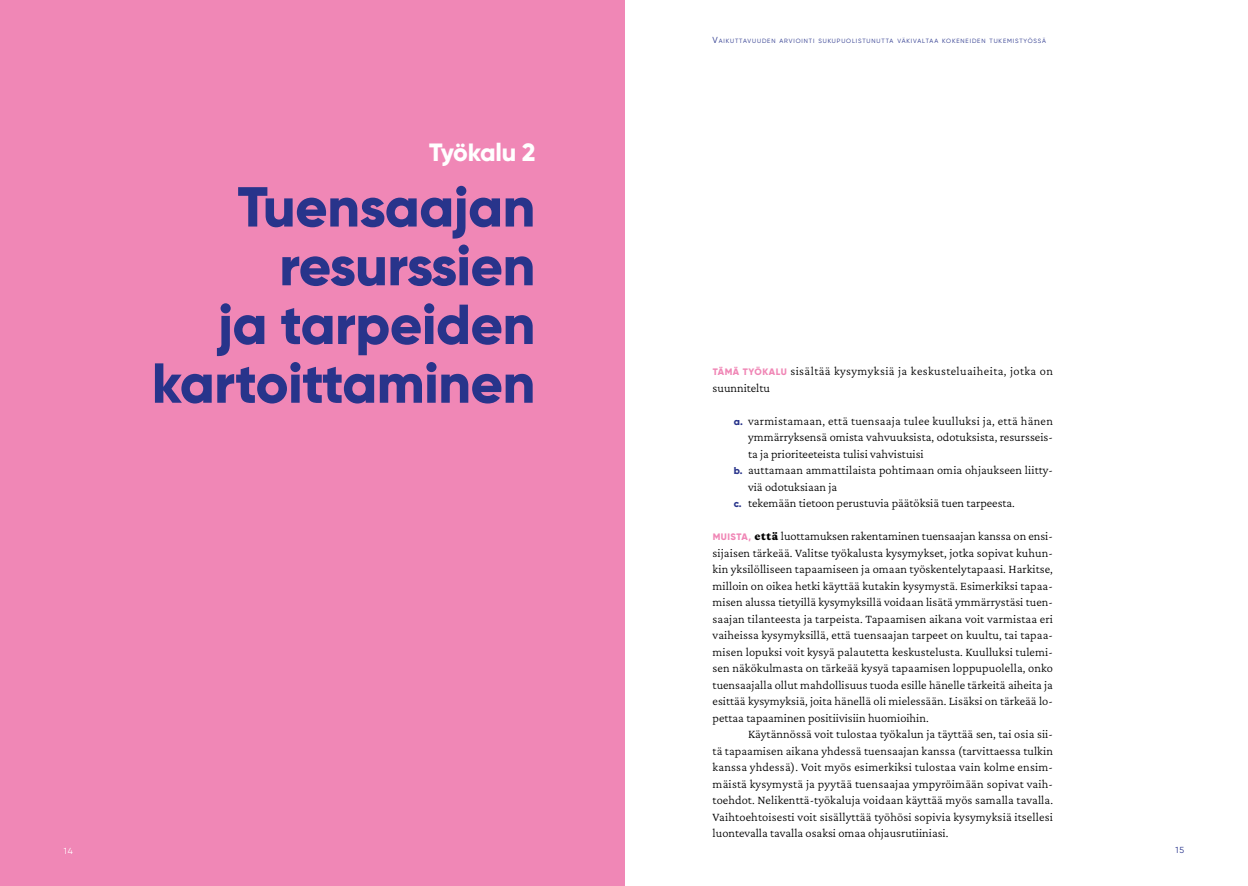
<style>
.page{position:relative;width:1248px;height:886px;background:#fff}
.page>*{position:absolute;margin:0;border:0;box-sizing:border-box;transform-origin:0 0}
.t1{font:800 56.25px/58.8px "Gilroy";letter-spacing:-.01em;color:#28348b;text-align:right}
.t2{font:800 25px "Gilroy";letter-spacing:-.02em;color:#fff}
.t3{font:300 12.5px/16.5px "Crimson Pro";color:#000;text-align:justify}
.t4{font:300 12.5px/16.5px "Crimson Pro";letter-spacing:.035em;color:#000}
.t5{font:300 12.5px "Crimson Pro";letter-spacing:.02em;color:#000}
.t6{font:8.75px "Gilroy";color:#28348b}
.t7{font:8.75px "Gilroy";color:#fff}
.t8{font:6.12px "Gilroy";letter-spacing:.145em;color:#28348b}
.s1{font-size:8.75px}
.s2{font-family:"Gilroy";font-weight:800;font-size:9.38px;color:#f087b6}
.s3{font-family:"Gilroy";font-weight:800;font-size:10px;color:#28348b}
.s4{font-weight:200}
</style>
<div class="page">
<div style="left:0;top:0;width:624px;height:886px;background:#f087b6"></div>
<h2 class="t2" style="left:429px;top:136px;width:108px">Työkalu 2</h2>
<h1 class="t1" style="left:152px;top:177px;width:385px">Tuensaajan resurssien<br>ja tarpeiden kartoittaminen</h1>
<p class="t7" style="left:64px;top:845px;width:10px">14</p>
<p class="t8" style="left:712px;top:37px;width:335px"><span class="s1">V</span>AIKUTTAVUUDEN ARVIOINTI SUKUPUOLISTUNUTTA VÄKIVALTAA KOKENEIDEN TUKEMISTYÖSSÄ</p>
<p class="t4" style="left:712px;top:362px;width:342px"><span class="s2">TÄMÄ TYÖKALU</span> sisältää kysymyksiä ja keskusteluaiheita, jotka on suunniteltu</p>
<p class="t5" style="left:733px;top:412px;width:320px"><span class="s3">a.</span> varmistamaan, että tuensaaja tulee kuulluksi ja, että hänen</p>
<p class="t3" style="left:748px;top:428px;width:306px">ymmärryksensä omista vahvuuksista, odotuksista, resursseis-</p>
<p class="t3" style="left:748px;top:445px;width:177px">ta ja prioriteeteista tulisi vahvistuisi</p>
<p class="t3" style="left:733px;top:461px;width:320px"><span class="s3">b.</span> auttamaan ammattilaista pohtimaan omia ohjaukseen liitty-</p>
<p class="t3" style="left:748px;top:478px;width:91px">viä odotuksiaan ja</p>
<p class="t3" style="left:733px;top:494px;width:282px"><span class="s3">c.</span> tekemään tietoon perustuvia päätöksiä tuen tarpeesta.</p>
<p class="t3" style="left:712px;top:527px;width:342px"><span class="s2">MUISTA,</span> <span class="s4">että</span> luottamuksen rakentaminen tuensaajan kanssa on ensi&shy;sijaisen tärkeää. Valitse työkalusta kysymykset, jotka sopivat kuhun&shy;kin yksilölliseen tapaamiseen ja omaan työskentelytapaasi. Harkitse, milloin on oikea hetki käyttää kutakin kysymystä. Esimerkiksi tapaa&shy;misen alussa tietyillä kysymyksillä voidaan lisätä ymmärrystäsi tuen&shy;saajan tilanteesta ja tarpeista. Tapaamisen aikana voit varmistaa eri vaiheissa kysymyksillä, että tuensaajan tarpeet on kuultu, tai tapaa&shy;misen lopuksi voit kysyä palautetta keskustelusta. Kuulluksi tulemi&shy;sen näkökulmasta on tärkeää kysyä tapaamisen loppupuolella, onko tuensaajalla ollut mahdollisuus tuoda esille hänelle tärkeitä aiheita ja esittää kysymyksiä, joita hänellä oli mielessään. Lisäksi on tärkeää lo&shy;pettaa tapaaminen positiivisiin huomioihin.</p>
<p class="t3" style="left:712px;top:725px;width:342px;text-indent:35px">Käytännössä voit tulostaa työkalun ja täyttää sen, tai osia sii&shy;tä tapaamisen aikana yhdessä tuensaajan kanssa (tarvittaessa tulkin kanssa yhdessä). Voit myös esimerkiksi tulostaa vain kolme ensim&shy;mäistä kysymystä ja pyytää tuensaajaa ympyröimään sopivat vaih&shy;toehdot. Nelikenttä-työkaluja voidaan käyttää myös samalla tavalla.<br>Vaihtoehtoisesti voit sisällyttää työhösi sopivia kysymyksiä itsellesi luontevalla tavalla osaksi omaa ohjausrutiiniasi.</p>
<p class="t6" style="left:1175px;top:845px;width:10px">15</p>
</div>
